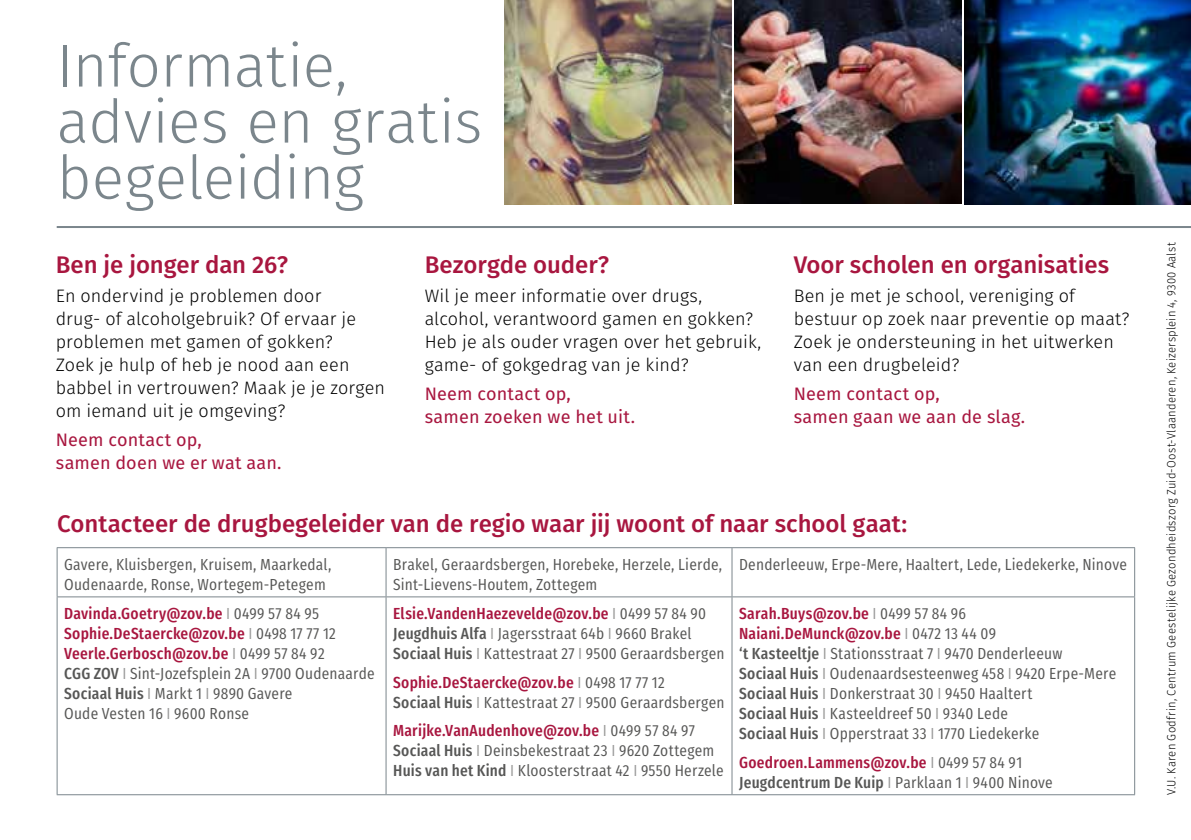
<style>
.page{position:relative;width:1191px;height:840px;background:#fff}
.page>*{position:absolute;margin:0;border:0;box-sizing:border-box;transform-origin:0 0}
.t1{font:300 60px/56px "Fira Sans";letter-spacing:-.005em;color:#7b868c}
.t2{font:500 24px "Fira Sans";letter-spacing:-.005em;color:#a8163f}
.t3{font:300 18px/23px "Fira Sans";letter-spacing:.005em;color:#000}
.t4{font:18px/23px "Fira Sans";letter-spacing:.005em;color:#a8163f}
.t5{font:16px/20px "Fira Sans Condensed";letter-spacing:.015em;color:#575756}
.t6{font:300 12px "Fira Sans";letter-spacing:.025em;color:#000;scale:.93 1}
.s1{font-weight:500;color:#a8163f}
.s2{color:#9d9d9c}
.s3{font-weight:500}
</style>
<div class="page">
<img style="left:505px;top:0;width:226px;height:204px">
<img style="left:734px;top:0;width:227px;height:203px">
<img style="left:964px;top:0;width:227px;height:204px">
<svg style="left:58px;top:548px;width:1076px;height:245px"></svg>
<hr style="left:57px;top:547px;width:329px;height:1px;background:#7b868c">
<hr style="left:57px;top:547px;width:1px;height:49px;background:#7b868c">
<hr style="left:386px;top:547px;width:346px;height:1px;background:#7b868c">
<hr style="left:386px;top:547px;width:1px;height:49px;background:#7b868c">
<hr style="left:732px;top:547px;width:403px;height:1px;background:#7b868c">
<hr style="left:731px;top:547px;width:1px;height:49px;background:#7b868c">
<hr style="left:1134px;top:547px;width:1px;height:49px;background:#7b868c">
<hr style="left:57px;top:596px;width:329px;height:1px;background:#7b868c">
<hr style="left:57px;top:597px;width:1px;height:196px;background:#7b868c">
<hr style="left:386px;top:596px;width:346px;height:1px;background:#7b868c">
<hr style="left:386px;top:597px;width:1px;height:196px;background:#7b868c">
<hr style="left:732px;top:596px;width:403px;height:1px;background:#7b868c">
<hr style="left:731px;top:597px;width:1px;height:196px;background:#7b868c">
<hr style="left:1134px;top:597px;width:1px;height:196px;background:#7b868c">
<hr style="left:57px;top:793px;width:329px;height:1px;background:#7b868c">
<hr style="left:386px;top:793px;width:346px;height:1px;background:#7b868c">
<hr style="left:732px;top:793px;width:403px;height:1px;background:#7b868c">
<hr style="left:57px;top:226px;width:1134px;height:2px;background:#7b868c">
<h1 class="t1" style="left:57px;top:37px;width:427px">Informatie, advies en gratis begeleiding</h1>
<h2 class="t2" style="left:56px;top:248px;width:234px">Ben je jonger dan 26?</h2>
<p class="t3" style="left:56px;top:284px;width:331px">En ondervind je problemen door<br>drug- of alcoholgebruik? Of ervaar je problemen met gamen of gokken?<br>Zoek je hulp of heb je nood aan een babbel in vertrouwen? Maak je je zorgen om iemand uit je omgeving?</p>
<p class="t4" style="left:56px;top:428px;width:227px">Neem contact op,<br>samen doen we er wat aan.</p>
<h2 class="t2" style="left:425px;top:248px;width:186px">Bezorgde ouder?</h2>
<p class="t3" style="left:425px;top:284px;width:338px">Wil je meer informatie over drugs, alcohol, verantwoord gamen en gokken?<br>Heb je als ouder vragen over het gebruik, game- of gokgedrag van je kind?</p>
<p class="t4" style="left:425px;top:382px;width:212px">Neem contact op,<br>samen zoeken we het uit.</p>
<h2 class="t2" style="left:793px;top:248px;width:317px">Voor scholen en organisaties</h2>
<p class="t3" style="left:793px;top:284px;width:337px">Ben je met je school, vereniging of bestuur op zoek naar preventie op maat?<br>Zoek je ondersteuning in het uitwerken van een drugbeleid?</p>
<p class="t4" style="left:793px;top:382px;width:233px">Neem contact op,<br>samen gaan we aan de slag.</p>
<h2 class="t2" style="left:57px;top:506px;width:851px">Contacteer de drugbegeleider van de regio waar jij woont of naar school gaat:</h2>
<p class="t5" style="left:64px;top:552px;width:269px">Gavere, Kluisbergen, Kruisem, Maarkedal,<br>Oudenaarde, Ronse, Wortegem-Petegem</p>
<p class="t5" style="left:393px;top:552px;width:330px">Brakel, Geraardsbergen, Horebeke, Herzele, Lierde,<br>Sint-Lievens-Houtem, Zottegem</p>
<p class="t5" style="left:739px;top:552px;width:389px">Denderleeuw, Erpe-Mere, Haaltert, Lede, Liedekerke, Ninove</p>
<p class="t5" style="left:64px;top:601px;width:312px"><span class="s1">Davinda.Goetry@zov.be</span> <span class="s2">I</span> 0499 57 84 95<br><span class="s1">Sophie.DeStaercke@zov.be</span> <span class="s2">I</span> 0498 17 77 12<br><span class="s1">Veerle.Gerbosch@zov.be</span> <span class="s2">I</span> 0499 57 84 92<br><span class="s3">CGG ZOV</span> <span class="s2">I</span> Sint-Jozefsplein 2A <span class="s2">I</span> 9700 Oudenaarde <span class="s3">Sociaal Huis</span> <span class="s2">I</span> Markt 1 <span class="s2">I</span> 9890 Gavere<br>Oude Vesten 16 <span class="s2">I</span> 9600 Ronse</p>
<p class="t5" style="left:393px;top:601px;width:333px"><span class="s1">Elsie.VandenHaezevelde@zov.be</span> <span class="s2">I</span> 0499 57 84 90<br><span class="s3">Jeugdhuis Alfa</span> <span class="s2">I</span> Jagersstraat 64b <span class="s2">I</span> 9660 Brakel<br><span class="s3">Sociaal Huis</span> <span class="s2">I</span> Kattestraat 27 <span class="s2">I</span> 9500 Geraardsbergen</p>
<p class="t5" style="left:739px;top:601px;width:379px"><span class="s1">Sarah.Buys@zov.be</span> <span class="s2">I</span> 0499 57 84 96<br><span class="s1">Naiani.DeMunck@zov.be</span> <span class="s2">I</span> 0472 13 44 09<br><span class="s3">‘t Kasteeltje</span> <span class="s2">I</span> Stationsstraat 7 <span class="s2">I</span> 9470 Denderleeuw<br><span class="s3">Sociaal Huis</span> <span class="s2">I</span> Oudenaardsesteenweg 458 <span class="s2">I</span> 9420 Erpe-Mere <span class="s3">Sociaal Huis</span> <span class="s2">I</span> Donkerstraat 30 <span class="s2">I</span> 9450 Haaltert<br><span class="s3">Sociaal Huis</span> <span class="s2">I</span> Kasteeldreef 50 <span class="s2">I</span> 9340 Lede<br><span class="s3">Sociaal Huis</span> <span class="s2">I</span> Opperstraat 33 <span class="s2">I</span> 1770 Liedekerke</p>
<p class="t5" style="left:739px;top:750px;width:315px"><span class="s1">Goedroen.Lammens@zov.be</span> <span class="s2">I</span> 0499 57 84 91<br><span class="s3">Jeugdcentrum De Kuip</span> <span class="s2">I</span> Parklaan 1 <span class="s2">I</span> 9400 Ninove</p>
<p class="t5" style="left:393px;top:670px;width:333px"><span class="s1">Sophie.DeStaercke@zov.be</span> <span class="s2">I</span> 0498 17 77 12<br><span class="s3">Sociaal Huis</span> <span class="s2">I</span> Kattestraat 27 <span class="s2">I</span> 9500 Geraardsbergen</p>
<p class="t5" style="left:393px;top:718px;width:332px"><span class="s1">Marijke.VanAudenhove@zov.be</span> <span class="s2">I</span> 0499 57 84 97<br><span class="s3">Sociaal Huis</span> <span class="s2">I</span> Deinsbekestraat 23 <span class="s2">I</span> 9620 Zottegem<br><span class="s3">Huis van het Kind</span> <span class="s2">I</span> Kloosterstraat 42 <span class="s2">I</span> 9550 Herzele</p>
<p class="t6" style="left:1162px;top:794px;width:595px;rotate:-90deg">V.U. Karen Godfrin, Centrum Geestelijke Gezondheidszorg Zuid-Oost-Vlaanderen, Keizersplein 4, 9300 Aalst</p>
</div>
